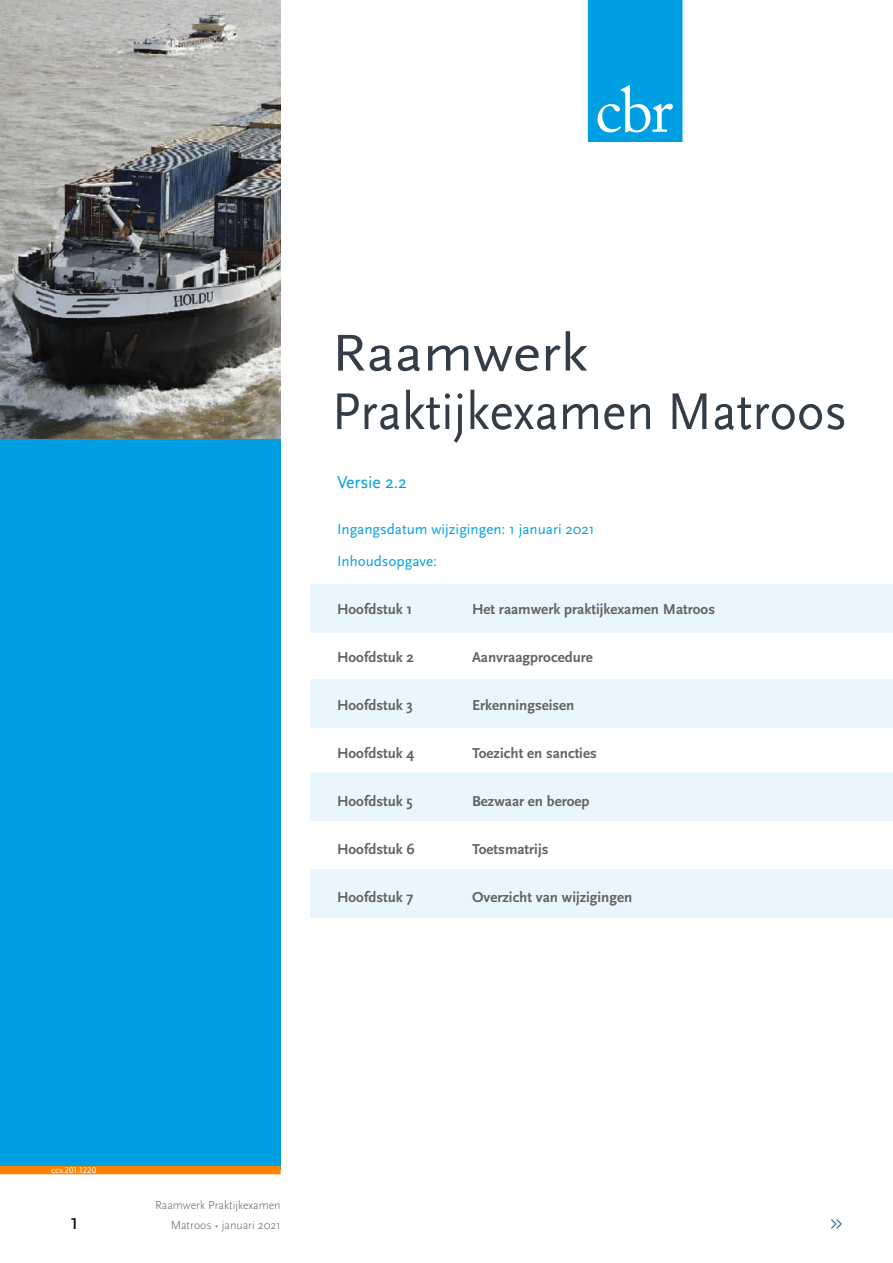
<style>
.page{position:relative;width:893px;height:1263px;background:#fff}
.page>*{position:absolute;margin:0;border:0;box-sizing:border-box;transform-origin:0 0}
.t1{font:54px/58.5px "Scala Sans Pro";color:#333d47;scale:1.1 1}
.t2{font:22.5px "Scala Sans Pro";color:#000}
.t3{font:18px "Scala Sans Pro";letter-spacing:-.01em;color:#009fe3}
.t4{font:700 15px "Scala Sans Pro";color:#646363}
.t5{font:15px/31.5px "Scala Sans Pro";color:#009fe3}
.t6{font:300 12px "Scala Sans Pro";color:#5c606a}
.t7{font:9px "Scala Sans Pro";color:#fff}
</style>
<div class="page">
<div style="left:0;top:416px;width:281px;height:754px;background:#009fe3"></div>
<div style="left:311px;top:585px;width:582px;height:48px;background:#eaf6fe"></div>
<div style="left:311px;top:679px;width:582px;height:48px;background:#eaf6fe"></div>
<div style="left:311px;top:772px;width:582px;height:48px;background:#eaf6fe"></div>
<div style="left:311px;top:870px;width:582px;height:48px;background:#eaf6fe"></div>
<svg style="left:588px;top:0;width:94px;height:142px;background:#0fa4e4"></svg>
<div style="left:0;top:1166px;width:281px;height:8px;background:#ff8300"></div>
<img style="left:0;top:0;width:281px;height:438px">
<h1 class="t1" style="left:332px;top:321px;width:470px">Raamwerk<br>Praktijkexamen Matroos</h1>
<p class="t3" style="left:337px;top:470px;width:72px">Versie 2.2</p>
<p class="t5" style="left:337px;top:513px;width:259px">Ingangsdatum wijzigingen: 1 januari 2021<br>Inhoudsopgave:</p>
<p class="t4" style="left:337px;top:598px;width:77px">Hoofdstuk 1</p>
<p class="t4" style="left:472px;top:598px;width:245px">Het raamwerk praktijkexamen Matroos</p>
<p class="t4" style="left:337px;top:646px;width:79px">Hoofdstuk 2</p>
<p class="t4" style="left:472px;top:646px;width:122px">Aanvraagprocedure</p>
<p class="t4" style="left:337px;top:694px;width:78px">Hoofdstuk 3</p>
<p class="t4" style="left:472px;top:694px;width:104px">Erkenningseisen</p>
<p class="t4" style="left:337px;top:742px;width:79px">Hoofdstuk 4</p>
<p class="t4" style="left:472px;top:742px;width:126px">Toezicht en sancties</p>
<p class="t4" style="left:337px;top:790px;width:77px">Hoofdstuk 5</p>
<p class="t4" style="left:472px;top:790px;width:119px">Bezwaar en beroep</p>
<p class="t4" style="left:337px;top:838px;width:79px">Hoofdstuk 6</p>
<p class="t4" style="left:472px;top:838px;width:78px">Toetsmatrijs</p>
<p class="t4" style="left:337px;top:886px;width:78px">Hoofdstuk 7</p>
<p class="t4" style="left:472px;top:886px;width:162px">Overzicht van wijzigingen</p>
<p class="t7" style="left:51px;top:1164px;width:47px">ccv.201.1220</p>
<p class="t6" style="left:155px;top:1197px;width:127px">Raamwerk Praktijkexamen</p>
<h2 class="t2" style="left:70px;top:1206px;width:10px">1</h2>
<p class="t6" style="left:171px;top:1217px;width:111px">Matroos • januari 2021</p>
</div>
